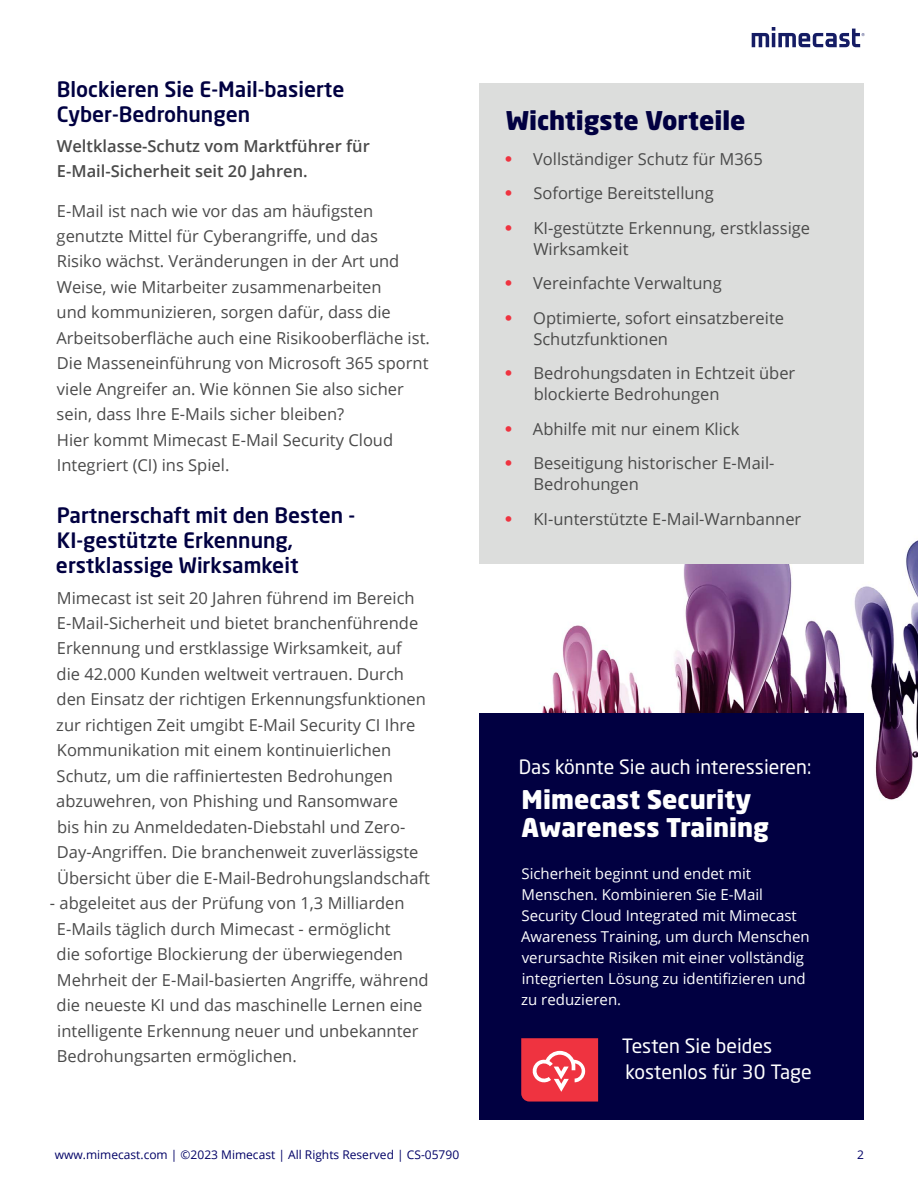
<style>
.page{position:relative;width:918px;height:1188px;background:#fff}
.page>*{position:absolute;margin:0;border:0;box-sizing:border-box;transform-origin:0 0}
.t1{font:900 25.5px/28.5px "Neo Sans W1 G";color:#fff}
.t2{font:900 25.5px "Neo Sans W1 G";color:#010041}
.t3{font:500 21px/25.5px "Neo Sans W1 G";color:#010041}
.t4{font:19.5px/25.5px "Neo Sans W1 G";color:#fff}
.t5{font:16.5px/25.5px "Open Sans";color:#4a4a4a}
.t6{font:600 16.5px/25.5px "Open Sans";color:#4a4a4a}
.t7{font:15px/21px "Open Sans";color:#fff}
.t8{font:12px "Open Sans";color:#006}
.s1{font-family:"Neo Sans W1 G";font-weight:900;color:#ef3340}
</style>
<div class="page">
<svg style="left:752px;top:27px;width:113px;height:20px"></svg>
<img style="left:542px;top:540px;width:376px;height:260px">
<div style="left:479px;top:83px;width:385px;height:481px;background:#dcdddc"></div>
<div style="left:479px;top:713px;width:385px;height:407px;background:#010041"></div>
<svg style="left:521px;top:1038px;width:77px;height:64px;background:#ec4a56"></svg>
<p class="t3" style="left:57px;top:76px;width:289px">Blockieren Sie E-Mail-basierte<br>Cyber-Bedrohungen</p>
<p class="t6" style="left:57px;top:133px;width:314px">Weltklasse-Schutz vom Marktführer für<br>E-Mail-Sicherheit seit 20 Jahren.</p>
<p class="t5" style="left:56px;top:197px;width:375px">E-Mail ist nach wie vor das am häufigsten genutzte Mittel für Cyberangriffe, und das<br>Risiko wächst. Veränderungen in der Art und Weise, wie Mitarbeiter zusammenarbeiten<br>und kommunizieren, sorgen dafür, dass die Arbeitsoberfläche auch eine Risikooberfläche ist.<br>Die Masseneinführung von Microsoft 365 spornt viele Angreifer an. Wie können Sie also sicher sein, dass Ihre E-Mails sicher bleiben?<br>Hier kommt Mimecast E-Mail Security Cloud Integriert (CI) ins Spiel.</p>
<p class="t3" style="left:56px;top:502px;width:301px">Partnerschaft mit den Besten -<br>KI-gestützte Erkennung, erstklassige Wirksamkeit</p>
<p class="t5" style="left:56px;top:584px;width:375px">Mimecast ist seit 20 Jahren führend im Bereich E-Mail-Sicherheit und bietet branchenführende Erkennung und erstklassige Wirksamkeit, auf<br>die 42.000 Kunden weltweit vertrauen. Durch den Einsatz der richtigen Erkennungsfunktionen zur richtigen Zeit umgibt E-Mail Security CI Ihre Kommunikation mit einem kontinuierlichen Schutz, um die raffiniertesten Bedrohungen abzuwehren, von Phishing und Ransomware<br>bis hin zu Anmeldedaten-Diebstahl und Zero-Day-Angriffen. Die branchenweit zuverlässigste Übersicht über die E-Mail-Bedrohungslandschaft</p>
<p class="t5" style="left:57px;top:890px;width:374px;text-indent:-7px">- abgeleitet aus der Prüfung von 1,3 Milliarden E-Mails täglich durch Mimecast - ermöglicht<br>die sofortige Blockierung der überwiegenden Mehrheit der E-Mail-basierten Angriffe, während die neueste KI und das maschinelle Lernen eine intelligente Erkennung neuer und unbekannter Bedrohungsarten ermöglichen.</p>
<h1 class="t2" style="left:506px;top:103px;width:241px">Wichtigste Vorteile</h1>
<p class="t5" style="left:505px;top:146px;width:259px"><span class="s1">•</span> Vollständiger Schutz für M365</p>
<p class="t5" style="left:505px;top:180px;width:210px"><span class="s1">•</span> Sofortige Bereitstellung</p>
<p class="t5" style="left:533px;top:217px;width:278px;line-height:21px;text-indent:-28px"><span class="s1">•</span> KI-gestützte Erkennung, erstklassige<br>Wirksamkeit</p>
<p class="t5" style="left:505px;top:270px;width:218px"><span class="s1">•</span> Vereinfachte Verwaltung</p>
<p class="t5" style="left:533px;top:307px;width:252px;line-height:21px;text-indent:-28px"><span class="s1">•</span> Optimierte, sofort einsatzbereite<br>Schutzfunktionen</p>
<p class="t5" style="left:534px;top:362px;width:263px;line-height:21px;text-indent:-29px"><span class="s1">•</span> Bedrohungsdaten in Echtzeit über blockierte Bedrohungen</p>
<p class="t5" style="left:505px;top:416px;width:236px"><span class="s1">•</span> Abhilfe mit nur einem Klick</p>
<p class="t5" style="left:533px;top:452px;width:243px;line-height:21px;text-indent:-28px"><span class="s1">•</span> Beseitigung historischer E-Mail-<br>Bedrohungen</p>
<p class="t5" style="left:505px;top:506px;width:298px"><span class="s1">•</span> KI-unterstützte E-Mail-Warnbanner</p>
<p class="t4" style="left:519px;top:754px;width:294px">Das könnte Sie auch interessieren:</p>
<h1 class="t1" style="left:522px;top:785px;width:249px">Mimecast Security<br>Awareness Training</h1>
<p class="t7" style="left:521px;top:863px;width:290px">Sicherheit beginnt und endet mit Menschen. Kombinieren Sie E-Mail Security Cloud Integrated mit Mimecast Awareness Training, um durch Menschen verursachte Risiken mit einer vollständig integrierten Lösung zu identifizieren und zu reduzieren.</p>
<p class="t4" style="left:622px;top:1033px;width:192px">Testen Sie beides kostenlos für 30 Tage</p>
<p class="t8" style="left:55px;top:1146px;width:406px">www.mimecast.com | ©2023 Mimecast | All Rights Reserved | CS-05790</p>
<p class="t8" style="left:857px;top:1146px;width:8px">2</p>
</div>
